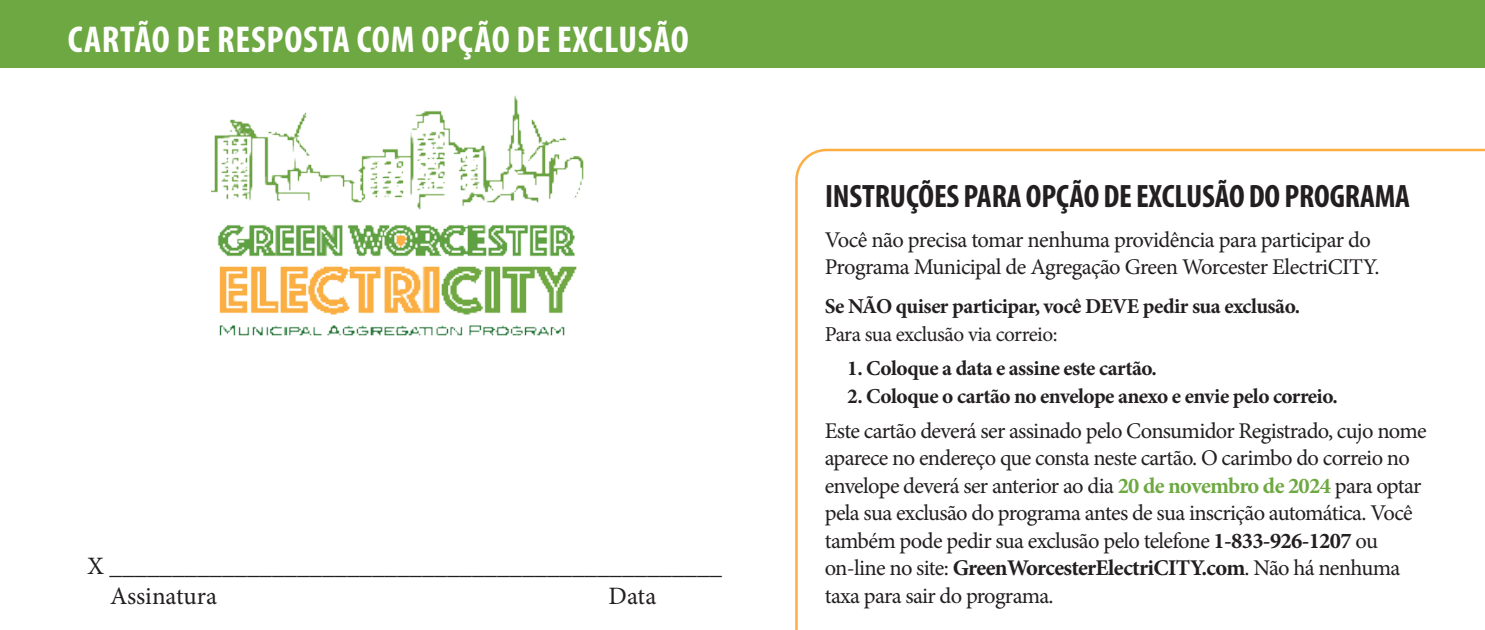
<style>
.page{position:relative;width:1485px;height:630px;background:#fff}
.page>*{position:absolute;margin:0;border:0;box-sizing:border-box;transform-origin:0 0}
.t1{font:700 condensed 37.5px "Myriad Pro";letter-spacing:.02em;color:#fff}
.t2{font:700 condensed 32.5px "Myriad Pro";letter-spacing:-.005em;color:#231f20}
.t3{font:25px/30px "Minion Pro";color:#231f20}
.t4{font:22.5px/27.5px "Minion Pro";letter-spacing:-.03em;color:#231f20}
.t5{font:700 21.25px "Minion Pro";letter-spacing:-.025em;color:#231f20}
.t6{font:21.25px "Minion Pro";letter-spacing:-.025em;color:#231f20}
.s1{font-weight:700;color:#6ea842}
.s2{font-weight:700}
</style>
<div class="page">
<div style="left:0;top:0;width:1485px;height:68px;background:#6ea842"></div>
<svg style="left:795px;top:149px;width:690px;height:481px"></svg>
<img style="left:211px;top:95px;width:373px;height:241px">
<h1 class="t1" style="left:68px;top:16px;width:622px">CARTÃO DE RESPOSTA COM OPÇÃO DE EXCLUSÃO</h1>
<p class="t3" style="left:110px;top:551px;width:613px;text-indent:-23px">X _________________________________________________<br>Assinatura</p>
<p class="t3" style="left:609px;top:581px;width:49px">Data</p>
<h2 class="t2" style="left:825px;top:176px;width:587px">INSTRUÇÕES PARA OPÇÃO DE EXCLUSÃO DO PROGRAMA</h2>
<p class="t4" style="left:825px;top:226px;width:556px">Você não precisa tomar nenhuma providência para participar do<br>Programa Municipal de Agregação Green Worcester ElectriCITY.</p>
<p class="t5" style="left:825px;top:291px;width:477px">Se NÃO quiser participar, você DEVE pedir sua exclusão.</p>
<p class="t6" style="left:825px;top:320px;width:234px">Para sua exclusão via correio:</p>
<p class="t5" style="left:847px;top:354px;width:311px">1. Coloque a data e assine este cartão.</p>
<p class="t5" style="left:847px;top:381px;width:492px">2. Coloque o cartão no envelope anexo e envie pelo correio.</p>
<p class="t4" style="left:825px;top:417px;width:603px">Este cartão deverá ser assinado pelo Consumidor Registrado, cujo nome aparece no endereço que consta neste cartão. O carimbo do correio no envelope deverá ser anterior ao dia <span class="s1">20 de novembro de 2024</span> para optar pela sua exclusão do programa antes de sua inscrição automática. Você também pode pedir sua exclusão pelo telefone <span class="s2">1-833-926-1207</span> ou on-line no site: <span class="s2">GreenWorcesterElectriCITY.com</span>. Não há nenhuma taxa para sair do programa.</p>
</div>
